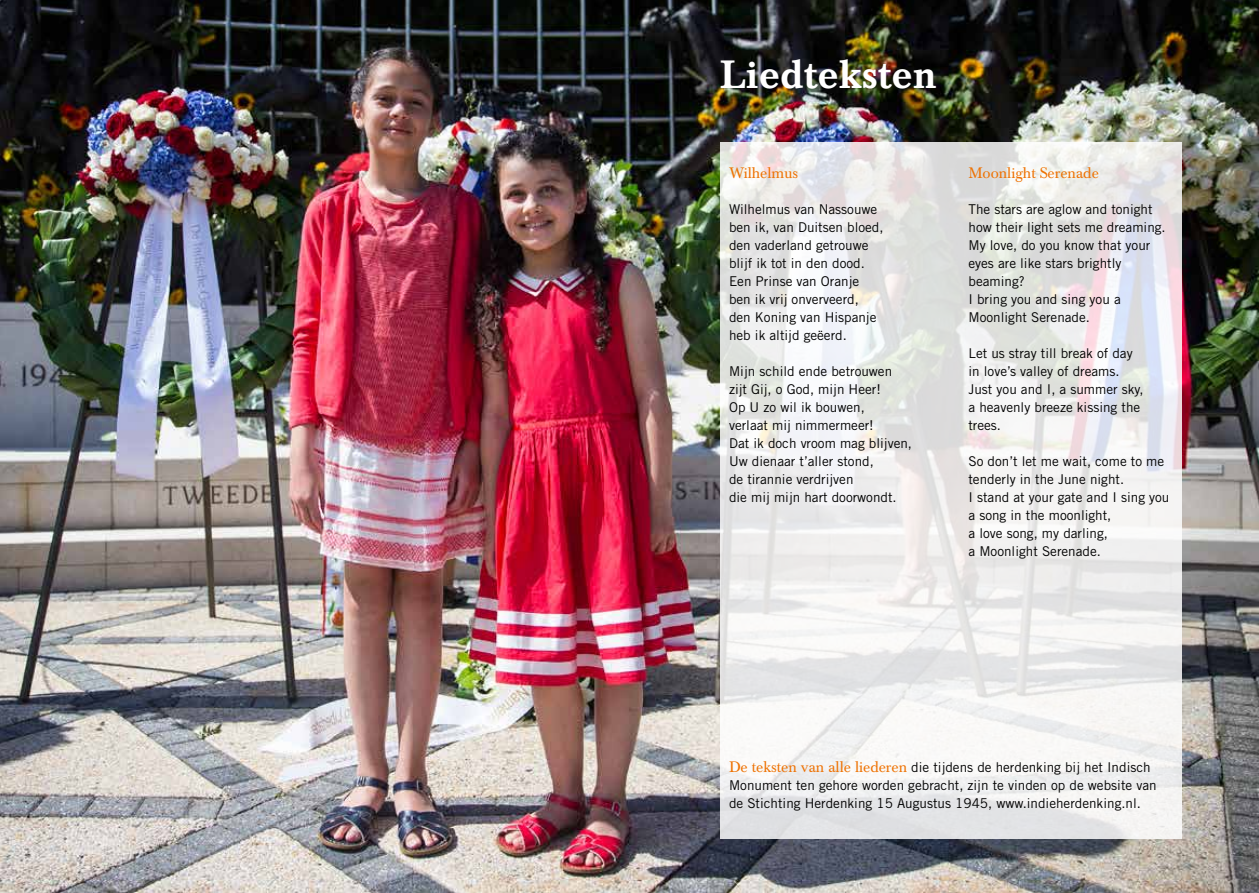
<style>
.page{position:relative;width:1259px;height:893px;background:#fff}
.page>*{position:absolute;margin:0;border:0;box-sizing:border-box;transform-origin:0 0}
.t1{font:500 39px "Baskerville BE";letter-spacing:.01em;color:#fff}
.t2{font:15px "Baskerville BE";color:#ee7203}
.t3{font:13.5px/18px "Trade Gothic LT Std";color:#000}
.t4{font:italic 300 12px/18px "Trade Gothic LT Std";color:#000}
.s1{font-family:"Baskerville BE";font-size:15px;color:#ee7203}
</style>
<div class="page">
<img style="left:0;top:0;width:1259px;height:893px">
<svg style="left:720px;top:142px;width:462px;height:696px"></svg>
<h1 class="t1" style="left:720px;top:52px;width:217px">Liedteksten</h1>
<p class="t2" style="left:729px;top:164px;width:71px">Wilhelmus</p>
<p class="t3" style="left:729px;top:200px;width:156px">Wilhelmus van Nassouwe ben ik, van Duitsen bloed, den vaderland getrouwe blijf ik tot in den dood.<br>Een Prinse van Oranje ben ik vrij onverveerd, den Koning van Hispanje heb ik altijd geëerd.</p>
<p class="t3" style="left:729px;top:362px;width:184px">Mijn schild ende betrouwen zijt Gij, o God, mijn Heer!<br>Op U zo wil ik bouwen,<br>verlaat mij nimmermeer!<br>Dat ik doch vroom mag blijven,<br>Uw dienaar t’aller stond,<br>de tirannie verdrijven<br>die mij mijn hart doorwondt.</p>
<p class="t2" style="left:968px;top:164px;width:132px">Moonlight Serenade</p>
<p class="t3" style="left:968px;top:200px;width:199px">The stars are aglow and tonight how their light sets me dreaming.<br>My love, do you know that your eyes are like stars brightly beaming?<br>I bring you and sing you a<br>Moonlight Serenade.</p>
<p class="t3" style="left:968px;top:344px;width:177px">Let us stray till break of day in love’s valley of dreams.<br>Just you and I, a summer sky, a heavenly breeze kissing the trees.</p>
<p class="t3" style="left:968px;top:452px;width:202px">So don’t let me wait, come to me tenderly in the June night.<br>I stand at your gate and I sing you a song in the moonlight,<br>a love song, my darling,<br>a Moonlight Serenade.</p>
<p class="t3" style="left:729px;top:758px;width:429px"><span class="s1">De teksten van alle liederen</span> die tijdens de herdenking bij het Indisch<br>Monument ten gehore worden gebracht, zijn te vinden op de website van de Stichting Herdenking 15 Augustus 1945, www.indieherdenking.nl.</p>
<p class="t4" style="left:720px;top:777px;width:439px">De teksten van alle liederen die tijdens de herdenking bij het Indisch Monument<br>ten gehore worden gebracht, zijn te vinden op de website van de Stichting Herdenking</p>
</div>
